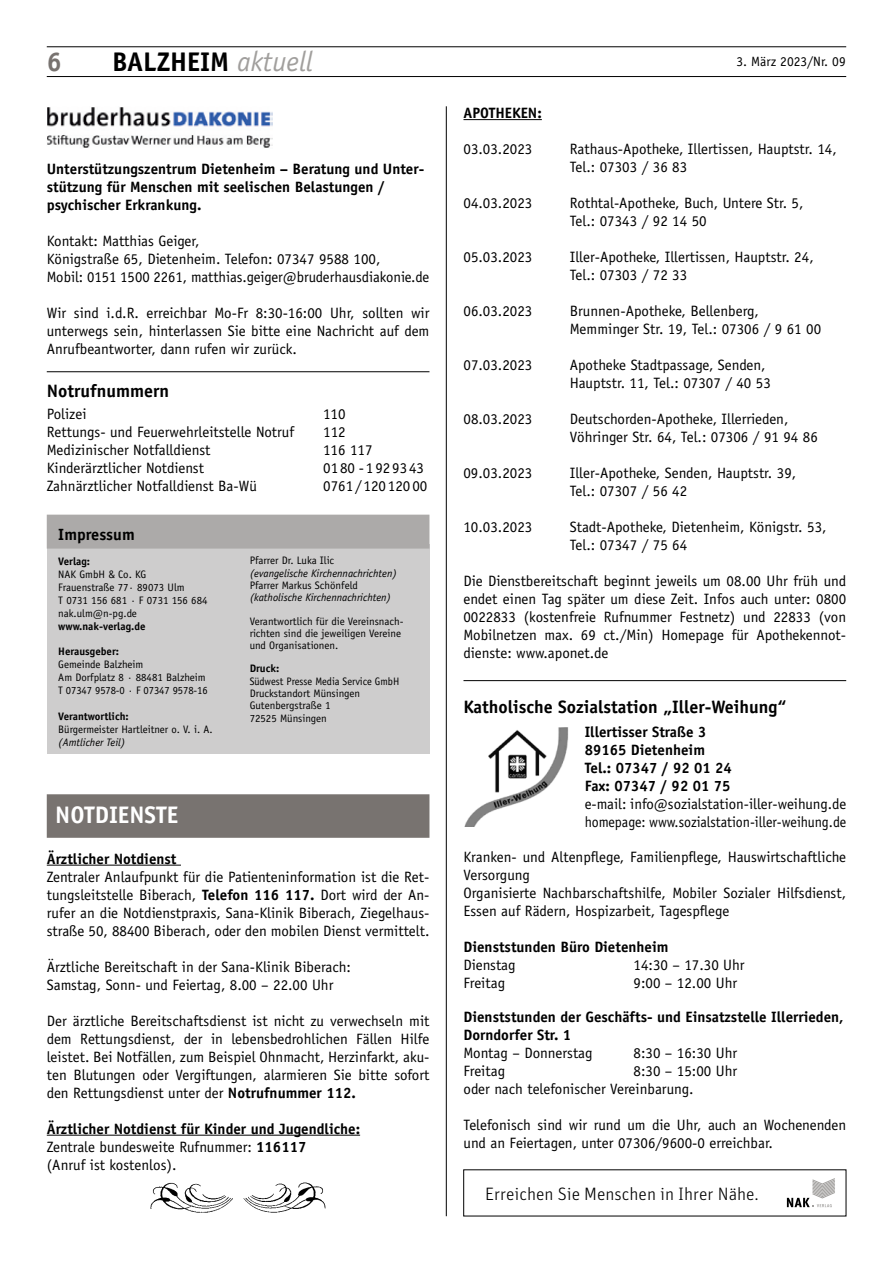
<style>
.page{position:relative;width:893px;height:1263px;background:#fff}
.page>*{position:absolute;margin:0;border:0;box-sizing:border-box;transform-origin:0 0}
.t1{font:700 27px "Officina Sans";color:#000}
.t2{font:700 27px "Officina Sans";color:#787370}
.t3{font:700 24px "Officina Sans";color:#fff}
.t4{font:700 18px "Officina Sans";color:#000}
.t5{font:300 18px "Unit Pro";color:#000}
.t6{font:700 16.35px "Officina Sans";color:#000}
.t7{font:15px/18px "Officina Sans";color:#000}
.t8{font:700 15px/18px "Officina Sans";color:#000}
.t9{font:13.5px "Officina Sans";color:#000}
.t10{font:10.8px/12.9px "Officina Sans";color:#000}
.t11{font:10.8px/12.3px "Officina Sans";color:#000;scale:.95 1}
.t12{font:italic 10.8px "Officina Sans";color:#000}
.t13{font:700 10.8px "Officina Sans";color:#000}
.s1{font-weight:400;font-style:italic;font-size:28.35px;color:#a19f9d}
.s2{font-weight:700}
.s3{font-weight:400}
</style>
<div class="page">
<hr style="left:47px;top:76px;width:799px;height:1px;background:#000">
<hr style="left:47px;top:47px;width:799px;height:1px;background:#000">
<hr style="left:446px;top:106px;width:1px;height:1110px;background:#000">
<hr style="left:463px;top:119px;width:79px;height:1px;background:#000">
<hr style="left:463px;top:680px;width:383px;height:1px;background:#000">
<img style="left:464px;top:727px;width:105px;height:99px">
<hr style="left:47px;top:371px;width:382px;height:1px;background:#000">
<hr style="left:47px;top:865px;width:134px;height:1px;background:#000">
<hr style="left:47px;top:1135px;width:313px;height:1px;background:#000">
<img style="left:47px;top:107px;width:226px;height:41px">
<div style="left:47px;top:545px;width:382px;height:209px;background:#cecdcd"></div>
<div style="left:47px;top:515px;width:382px;height:34px;background:#acaaa9"></div>
<div style="left:47px;top:794px;width:382px;height:44px;background:#787370"></div>
<img style="left:150px;top:1182px;width:176px;height:31px">
<svg style="left:787px;top:1178px;width:48px;height:29px"></svg>
<h1 class="t2" style="left:47px;top:45px;width:17px">6</h1>
<h1 class="t1" style="left:112px;top:45px;width:202px">BALZHEIM <span class="s1">aktuell</span></h1>
<p class="t9" style="left:736px;top:53px;width:111px">3. März 2023/Nr. 09</p>
<p class="t8" style="left:463px;top:104px;width:80px">APOTHEKEN:</p>
<p class="t7" style="left:463px;top:140px;width:70px">03.03.2023</p>
<p class="t7" style="left:570px;top:140px;width:269px">Rathaus-Apotheke, Illertissen, Hauptstr. 14,<br>Tel.: 07303 / 36 83</p>
<p class="t7" style="left:463px;top:194px;width:70px">04.03.2023</p>
<p class="t7" style="left:570px;top:194px;width:235px">Rothtal-Apotheke, Buch, Untere Str. 5,<br>Tel.: 07343 / 92 14 50</p>
<p class="t7" style="left:463px;top:248px;width:70px">05.03.2023</p>
<p class="t7" style="left:570px;top:248px;width:245px">Iller-Apotheke, Illertissen, Hauptstr. 24,<br>Tel.: 07303 / 72 33</p>
<p class="t7" style="left:463px;top:302px;width:70px">06.03.2023</p>
<p class="t7" style="left:570px;top:302px;width:253px">Brunnen-Apotheke, Bellenberg,<br>Memminger Str. 19, Tel.: 07306 / 9 61 00</p>
<p class="t7" style="left:463px;top:356px;width:70px">07.03.2023</p>
<p class="t7" style="left:570px;top:356px;width:203px">Apotheke Stadtpassage, Senden,<br>Hauptstr. 11, Tel.: 07307 / 40 53</p>
<p class="t7" style="left:463px;top:410px;width:70px">08.03.2023</p>
<p class="t7" style="left:570px;top:410px;width:250px">Deutschorden-Apotheke, Illerrieden,<br>Vöhringer Str. 64, Tel.: 07306 / 91 94 86</p>
<p class="t7" style="left:463px;top:464px;width:70px">09.03.2023</p>
<p class="t7" style="left:570px;top:464px;width:228px">Iller-Apotheke, Senden, Hauptstr. 39,<br>Tel.: 07307 / 56 42</p>
<p class="t7" style="left:463px;top:518px;width:70px">10.03.2023</p>
<p class="t7" style="left:570px;top:518px;width:258px">Stadt-Apotheke, Dietenheim, Königstr. 53,<br>Tel.: 07347 / 75 64</p>
<p class="t7" style="left:463px;top:572px;width:384px;text-align:justify">Die Dienstbereitschaft beginnt jeweils um 08.00 Uhr früh und endet einen Tag später um diese Zeit. Infos auch unter: 0800<br>0022833 (kostenfreie Rufnummer Festnetz) und 22833 (von Mobilnetzen max. 69 ct./Min) Homepage für Apothekennot&shy;dienste: www.aponet.de</p>
<p class="t4" style="left:463px;top:695px;width:324px">Katholische Sozialstation „Iller-Weihung“</p>
<p class="t8" style="left:585px;top:723px;width:149px">Illertisser Straße 3<br>89165 Dietenheim<br>Tel.: 07347 / 92 01 24<br>Fax: 07347 / 92 01 75</p>
<p class="t7" style="left:585px;top:795px;width:263px">e-mail: info@sozialstation-iller-weihung.de homepage: www.sozialstation-iller-weihung.de</p>
<p class="t7" style="left:463px;top:847px;width:384px">Kranken- und Altenpflege, Familienpflege, Hauswirtschaftliche Versorgung<br>Organisierte Nachbarschaftshilfe, Mobiler Sozialer Hilfsdienst, Essen auf Rädern, Hospizarbeit, Tagespflege</p>
<p class="t8" style="left:463px;top:937px;width:207px">Dienststunden Büro Dietenheim</p>
<p class="t7" style="left:463px;top:955px;width:54px">Dienstag</p>
<p class="t7" style="left:634px;top:955px;width:113px">14:30 – 17.30 Uhr</p>
<p class="t7" style="left:463px;top:973px;width:43px">Freitag</p>
<p class="t7" style="left:634px;top:973px;width:105px">9:00 – 12.00 Uhr</p>
<p class="t8" style="left:463px;top:1008px;width:382px">Dienststunden der Geschäfts- und Einsatzstelle Illerrieden,<br>Dorndorfer Str. 1</p>
<p class="t7" style="left:463px;top:1044px;width:131px">Montag – Donnerstag</p>
<p class="t7" style="left:634px;top:1044px;width:105px">8:30 – 16:30 Uhr</p>
<p class="t7" style="left:463px;top:1062px;width:43px">Freitag</p>
<p class="t8" style="left:47px;top:159px;width:379px">Unterstützungszentrum Dietenheim – Beratung und Unter&shy;stützung für Menschen mit seelischen Belastungen / psychischer Erkrankung.</p>
<p class="t7" style="left:47px;top:231px;width:384px">Kontakt: Matthias Geiger,<br>Königstraße 65, Dietenheim. Telefon: 07347 9588 100,<br>Mobil: 0151 1500 2261, matthias.geiger@bruderhausdiakonie.de</p>
<p class="t7" style="left:47px;top:303px;width:384px;text-align:justify">Wir sind i.d.R. erreichbar Mo-Fr 8:30-16:00 Uhr, sollten wir unterwegs sein, hinterlassen Sie bitte eine Nachricht auf dem Anrufbeantworter, dann rufen wir zurück.</p>
<p class="t4" style="left:47px;top:379px;width:124px">Notrufnummern</p>
<p class="t7" style="left:47px;top:405px;width:41px">Polizei</p>
<p class="t7" style="left:323px;top:405px;width:24px">110</p>
<p class="t7" style="left:47px;top:423px;width:249px">Rettungs- und Feuerwehrleitstelle Notruf</p>
<p class="t7" style="left:323px;top:423px;width:24px">112</p>
<p class="t7" style="left:47px;top:441px;width:165px">Medizinischer Notfalldienst</p>
<p class="t7" style="left:323px;top:441px;width:51px">116 117</p>
<p class="t7" style="left:47px;top:459px;width:159px">Kinderärztlicher Notdienst</p>
<p class="t7" style="left:323px;top:459px;width:102px">0180 -1929343</p>
<p class="t7" style="left:47px;top:477px;width:212px">Zahnärztlicher Notfalldienst Ba-Wü</p>
<p class="t7" style="left:323px;top:477px;width:106px">0761 / 12012000</p>
<p class="t6" style="left:58px;top:524px;width:78px">Impressum</p>
<p class="t10" style="left:250px;top:554px;width:86px">Pfarrer Dr. Luka Ilic</p>
<p class="t12" style="left:250px;top:567px;width:149px">(evangelische Kirchennachrichten)</p>
<p class="t10" style="left:250px;top:579px;width:110px">Pfarrer Markus Schönfeld</p>
<p class="t12" style="left:250px;top:591px;width:143px">(katholische Kirchennachrichten)</p>
<p class="t10" style="left:250px;top:615px;width:155px;line-height:12.3px">Verantwortlich für die Vereinsnach&shy;richten sind die jeweiligen Vereine und Organisationen.</p>
<p class="t13" style="left:250px;top:662px;width:31px">Druck:</p>
<p class="t11" style="left:250px;top:675px;width:159px">Südwest Presse Media Service GmbH<br>Druckstandort Münsingen<br>Gutenbergstraße 1<br>72525 Münsingen</p>
<p class="t13" style="left:58px;top:554px;width:33px">Verlag:</p>
<p class="t10" style="left:58px;top:568px;width:151px">NAK GmbH &amp; Co. KG<br>Frauenstraße 77· 89073 Ulm<br>T 0731 156 681 · F 0731 156 684 nak.ulm@n-pg.de</p>
<p class="t13" style="left:58px;top:619px;width:89px">www.nak-verlag.de</p>
<p class="t13" style="left:58px;top:645px;width:62px">Herausgeber:</p>
<p class="t10" style="left:58px;top:658px;width:151px">Gemeinde Balzheim<br>Am Dorfplatz 8 · 88481 Balzheim<br>T 07347 9578-0 · F 07347 9578-16</p>
<p class="t13" style="left:58px;top:710px;width:72px">Verantwortlich:</p>
<p class="t10" style="left:58px;top:723px;width:156px">Bürgermeister Hartleitner o. V. i. A.</p>
<p class="t12" style="left:58px;top:736px;width:69px">(Amtlicher Teil)</p>
<h2 class="t3" style="left:55px;top:800px;width:125px">NOTDIENSTE</h2>
<p class="t8" style="left:47px;top:849px;width:131px">Ärztlicher Notdienst</p>
<p class="t7" style="left:47px;top:867px;width:384px;text-align:justify">Zentraler Anlaufpunkt für die Patienteninformation ist die Ret&shy;tungsleitstelle Biberach, <span class="s2">Telefon 116 117.</span> Dort wird der An&shy;rufer an die Notdienstpraxis, Sana-Klinik Biberach, Ziegelhaus&shy;straße 50, 88400 Biberach, oder den mobilen Dienst vermittelt.</p>
<p class="t7" style="left:47px;top:957px;width:306px">Ärztliche Bereitschaft in der Sana-Klinik Biberach:<br>Samstag, Sonn- und Feiertag, 8.00 – 22.00 Uhr</p>
<p class="t7" style="left:47px;top:1011px;width:384px;text-align:justify">Der ärztliche Bereitschaftsdienst ist nicht zu verwechseln mit dem Rettungsdienst, der in lebensbedrohlichen Fällen Hilfe leistet. Bei Notfällen, zum Beispiel Ohnmacht, Herzinfarkt, aku&shy;ten Blutungen oder Vergiftungen, alarmieren Sie bitte sofort den Rettungsdienst unter der <span class="s2">Notrufnummer 112.</span></p>
<p class="t8" style="left:47px;top:1119px;width:315px">Ärztlicher Notdienst für Kinder und Jugendliche:<br><span class="s3">Zentrale bundesweite Rufnummer:</span> 116117<br><span class="s3">(Anruf ist kostenlos).</span></p>
<p class="t7" style="left:463px;top:1062px;width:275px;text-indent:170px">8:30 – 15:00 Uhr oder nach telefonischer Vereinbarung.</p>
<p class="t7" style="left:463px;top:1116px;width:384px">Telefonisch sind wir rund um die Uhr, auch an Wochenenden und an Feiertagen, unter 07306/9600-0 erreichbar.</p>
<p class="t5" style="left:485px;top:1182px;width:275px">Erreichen Sie Menschen in Ihrer Nähe.</p>
</div>
